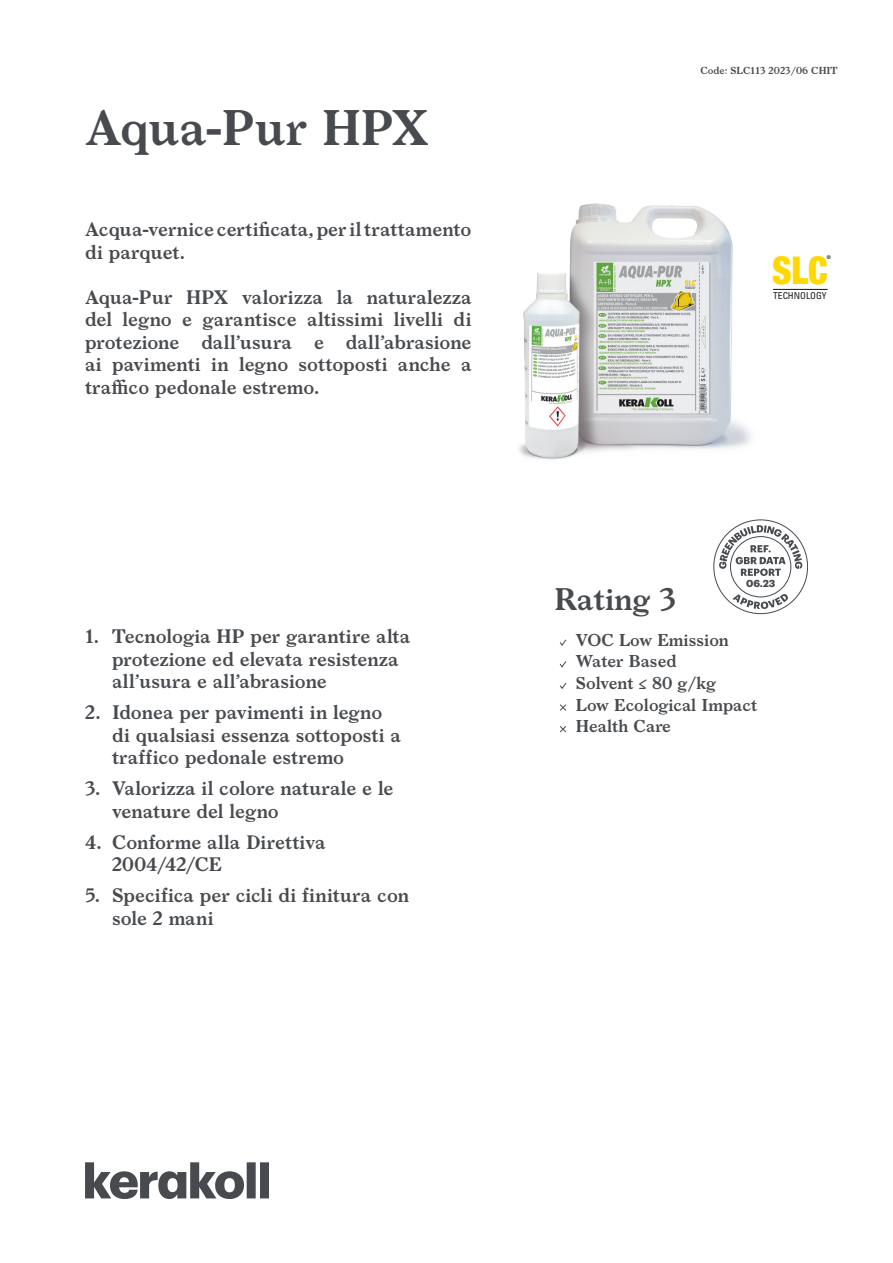
<style>
.page{position:relative;width:893px;height:1263px;background:#fff}
.page>*{position:absolute;margin:0;border:0;box-sizing:border-box;transform-origin:0 0}
.notag_cover_nome_pr{font:600 48px "Larish Neue";letter-spacing:-.005em;color:#474a4e}
.t1{font:900 condensed 38.4px "Helvetica Neue LT Std";color:#ffd801;scale:.95 1}
.cover_eco{font:600 30px "Larish Neue";color:#474a4e}
.cover_descrizione_pr{font:600 18.75px/22.5px "Larish Neue";color:#474a4e}
.notag_cover_voci_ra{font:600 16.5px "Larish Neue";color:#474a4e}
.cover_datareport{font:700 10.05px "Graphik";color:#474a4e}
.t2{font:600 9.75px "Larish Neue";color:#474a4e}
.t3{font:condensed 9.6px "Univers LT Std";color:#231f20}
.t4{font:500 condensed 5.1px "Helvetica Neue LT Std";color:#231f20}
</style>
<div class="page">
<svg style="left:713px;top:519px;width:95px;height:95px"></svg>
<svg style="left:85px;top:1162px;width:184px;height:37px"></svg>
<svg style="left:559px;top:639px;width:8px;height:7px"></svg>
<svg style="left:559px;top:661px;width:8px;height:7px"></svg>
<svg style="left:560px;top:682px;width:7px;height:7px"></svg>
<svg style="left:560px;top:704px;width:7px;height:7px"></svg>
<svg style="left:559px;top:726px;width:8px;height:7px"></svg>
<hr style="left:773px;top:289px;width:55px;height:1px;background:#231f20">
<img style="left:519px;top:203px;width:232px;height:257px">
<p class="notag_cover_nome_pr" style="left:85px;top:91px;width:345px">Aqua-Pur HPX</p>
<p class="cover_descrizione_pr" style="left:85px;top:217px;width:388px">Acqua-vernice certificata, per il trattamento di parquet.</p>
<p class="cover_descrizione_pr" style="left:85px;top:284px;width:388px;text-align:justify">Aqua-Pur HPX valorizza la naturalezza del legno e garantisce altissimi livelli di protezione dall’usura e dall’abrasione ai pavimenti in legno sottoposti anche a traffico pedonale estremo.</p>
<p class="cover_descrizione_pr" style="left:112px;top:624px;width:300px;text-indent:-27px">1. Tecnologia HP per garantire alta protezione ed elevata resistenza all’usura e all’abrasione</p>
<p class="cover_descrizione_pr" style="left:112px;top:700px;width:290px;text-indent:-27px">2. Idonea per pavimenti in legno di qualsiasi essenza sottoposti a traffico pedonale estremo</p>
<p class="cover_descrizione_pr" style="left:112px;top:776px;width:283px;text-indent:-27px">3. Valorizza il colore naturale e le venature del legno</p>
<p class="cover_descrizione_pr" style="left:112px;top:829px;width:215px;text-indent:-27px">4. Conforme alla Direttiva<br>2004/42/CE</p>
<p class="cover_descrizione_pr" style="left:112px;top:883px;width:299px;text-indent:-27px">5. Specifica per cicli di finitura con sole 2 mani</p>
<p class="t2" style="left:700px;top:63px;width:139px">Code: SLC113 2023/06 CHIT</p>
<p class="t1" style="left:772px;top:247px;width:60px">SLC</p>
<p class="t4" style="left:827px;top:254px;width:6px">®</p>
<p class="t3" style="left:773px;top:290px;width:55px">TECHNOLOGY</p>
<p class="cover_datareport" style="left:746px;top:575px;width:31px">06.23</p>
<p class="cover_eco" style="left:554px;top:576px;width:123px">Rating 3</p>
<p class="notag_cover_voci_ra" style="left:576px;top:627px;width:155px">VOC Low Emission</p>
<p class="notag_cover_voci_ra" style="left:576px;top:649px;width:102px">Water Based</p>
<p class="notag_cover_voci_ra" style="left:576px;top:670px;width:142px">Solvent ≤ 80 g/kg</p>
<p class="notag_cover_voci_ra" style="left:576px;top:692px;width:183px">Low Ecological Impact</p>
<p class="notag_cover_voci_ra" style="left:576px;top:713px;width:97px">Health Care</p>
</div>
